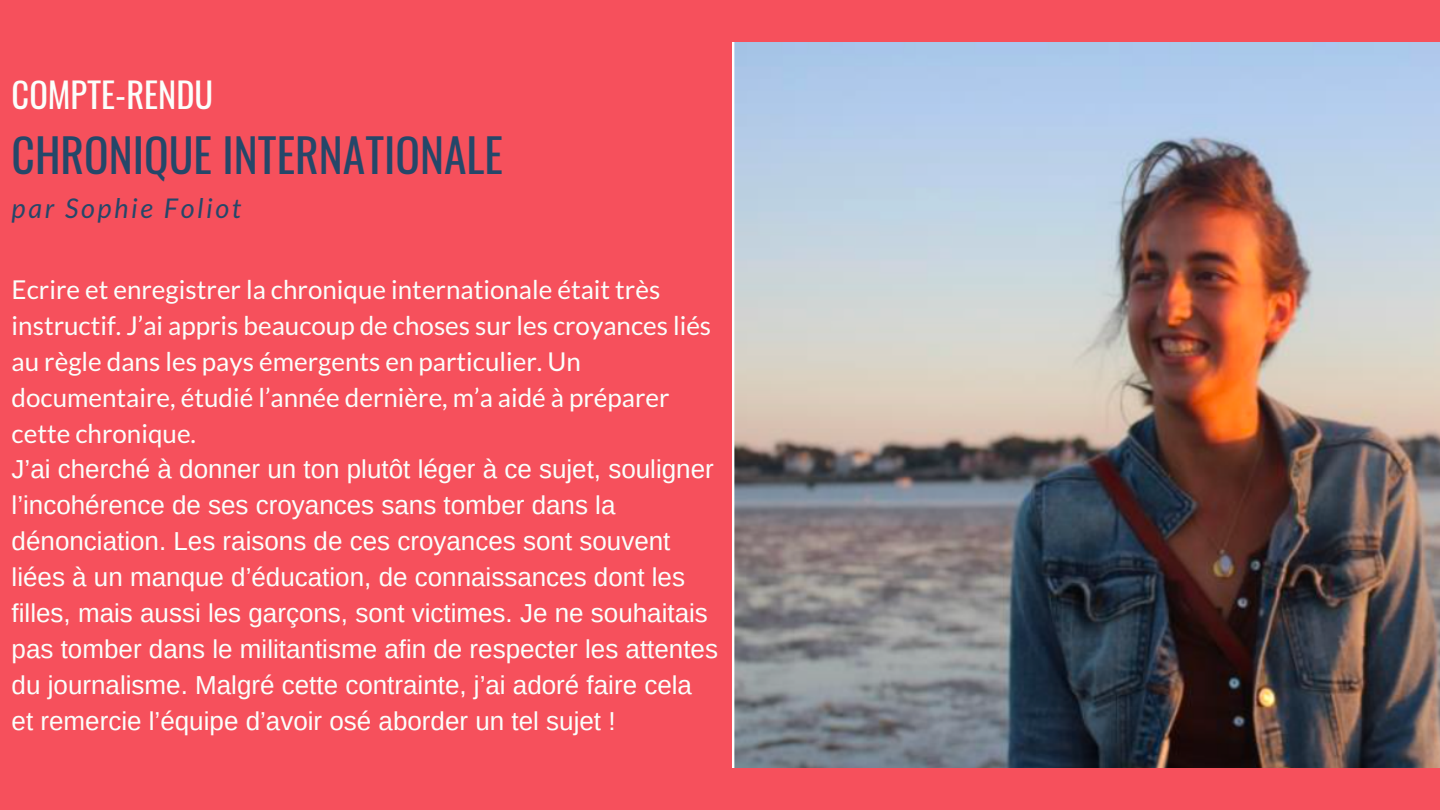
<style>
.page{position:relative;width:1440px;height:810px;background:#f6505c}
.page>*{position:absolute;margin:0;border:0;box-sizing:border-box;transform-origin:0 0}
.t1{font:45.6px "Oswald";color:#254769}
.t2{font:34.4px "Oswald";color:#fbfffc}
.t3{font:italic 27.2px "Lato";letter-spacing:.1em;color:#254769}
.t4{font:26px/36px "Arimo";color:#fbfffc}
.t5{font:26px/36px "Lato";color:#fbfffc}
</style>
<div class="page">
<img style="left:733px;top:43px;width:707px;height:724px">
<p class="t2" style="left:12px;top:68px;width:203px">COMPTE-RENDU</p>
<p class="t1" style="left:12px;top:120px;width:493px">CHRONIQUE INTERNATIONALE</p>
<p class="t3" style="left:12px;top:192px;width:231px">par Sophie Foliot</p>
<p class="t5" style="left:12px;top:271px;width:701px">Ecrire et enregistrer la chronique internationale était très instructif. J’ai appris beaucoup de choses sur les croyances liés au règle dans les pays émergents en particulier. Un documentaire, étudié l’année dernière, m’a aidé à préparer cette chronique.</p>
<p class="t4" style="left:12px;top:451px;width:708px">J’ai cherché à donner un ton plutôt léger à ce sujet, souligner l’incohérence de ses croyances sans tomber dans la dénonciation. Les raisons de ces croyances sont souvent liées à un manque d’éducation, de connaissances dont les filles, mais aussi les garçons, sont victimes. Je ne souhaitais pas tomber dans le militantisme afin de respecter les attentes du journalisme. Malgré cette contrainte, j’ai adoré faire cela et remercie l’équipe d’avoir osé aborder un tel sujet !</p>
</div>
